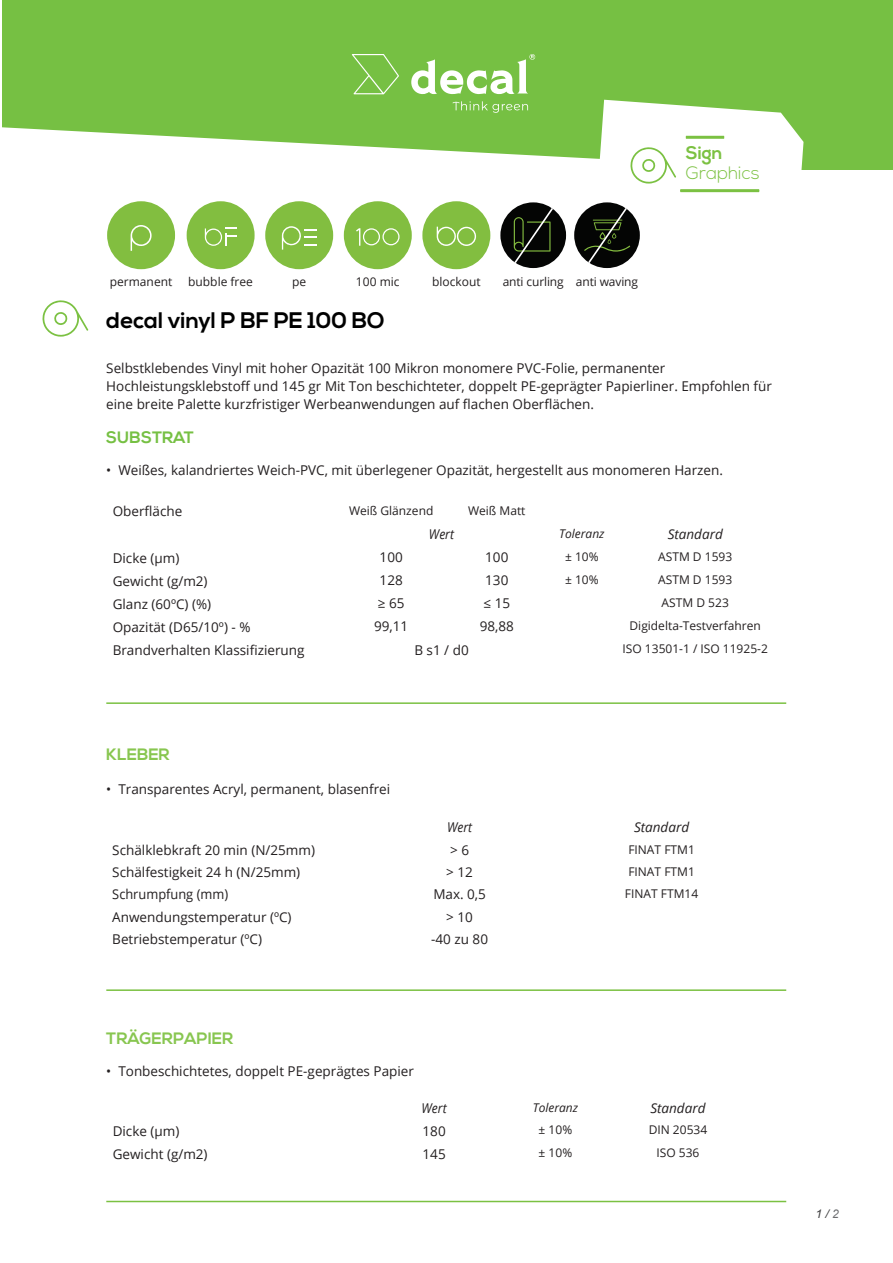
<style>
.page{position:relative;width:893px;height:1263px;background:#fff}
.page>*{position:absolute;margin:0;border:0;box-sizing:border-box;transform-origin:0 0}
.t1{font:700 22.5px "Nexa";color:#000}
.t2{font:300 18px "Nexa";color:#7cc142}
.t3{font:700 18px "Nexa";color:#7cc142}
.t4{font:700 16.5px "Nexa";color:#88c650}
.t5{font:700 16.5px "Nexa";color:#76c043}
.t6{font:13.5px/18px "Open Sans";color:#231f20}
.t7{font:italic 13.5px "Open Sans";color:#231f20}
.t8{font:13.5px "Open Sans";color:#231f20;scale:.95 1}
.t9{font:italic 13.5px "Open Sans";color:#231f20;scale:.9 1}
.t10{font:12px "Open Sans";color:#231f20}
.t11{font:italic 12px "Open Sans";color:#231f20}
.t12{font:italic 12px "Arial";color:#3e3e3f}
.s1{color:#6c6d70}
</style>
<div class="page">
<div style="left:3px;top:0;width:889px;height:169px;background:#76c043"></div>
<svg style="left:593px;top:100px;width:210px;height:169px"></svg>
<svg style="left:2px;top:127px;width:775px;height:70px;fill:#fff"></svg>
<svg style="left:686px;top:136px;width:38px;height:3px"></svg>
<svg style="left:630px;top:147px;width:129px;height:45px"></svg>
<svg style="left:452px;top:101px;width:76px;height:12px"></svg>
<svg style="left:352px;top:54px;width:47px;height:40px"></svg>
<svg style="left:411px;top:54px;width:124px;height:40px"></svg>
<hr style="left:106px;top:702px;width:680px;height:2px;background:#7bc142">
<hr style="left:106px;top:989px;width:680px;height:2px;background:#7bc142">
<hr style="left:106px;top:1201px;width:680px;height:1px;background:#7bc142">
<svg style="left:42px;top:300px;width:46px;height:37px"></svg>
<div style="left:107px;top:201px;width:68px;height:68px;background:#82be40;border-radius:50%"></div>
<svg style="left:131px;top:225px;width:21px;height:26px"></svg>
<div style="left:344px;top:201px;width:68px;height:68px;background:#82be40;border-radius:50%"></div>
<svg style="left:356px;top:228px;width:44px;height:18px"></svg>
<div style="left:422px;top:201px;width:68px;height:68px;background:#82be40;border-radius:50%"></div>
<svg style="left:437px;top:227px;width:39px;height:19px"></svg>
<div style="left:187px;top:201px;width:68px;height:68px;background:#82be40;border-radius:50%"></div>
<svg style="left:205px;top:228px;width:31px;height:18px"></svg>
<div style="left:265px;top:201px;width:68px;height:68px;background:#82be40;border-radius:50%"></div>
<svg style="left:282px;top:226px;width:35px;height:24px"></svg>
<div style="left:500px;top:202px;width:66px;height:66px;background:#040504;border-radius:50%"></div>
<svg style="left:513px;top:205px;width:42px;height:60px"></svg>
<div style="left:574px;top:202px;width:66px;height:66px;background:#040504;border-radius:50%"></div>
<svg style="left:584px;top:205px;width:46px;height:60px"></svg>
<p class="t10" style="left:110px;top:273px;width:64px">permanent</p>
<p class="t10" style="left:188px;top:273px;width:66px">bubble free</p>
<p class="t10" style="left:292px;top:273px;width:16px">pe</p>
<p class="t10" style="left:356px;top:273px;width:45px">100 mic</p>
<p class="t10" style="left:432px;top:273px;width:50px">blockout</p>
<p class="t10" style="left:503px;top:273px;width:137px">anti curling anti waving</p>
<h2 class="t3" style="left:686px;top:143px;width:38px">Sign</h2>
<h2 class="t2" style="left:686px;top:162px;width:75px">Graphics</h2>
<h1 class="t1" style="left:106px;top:307px;width:280px">decal vinyl P BF PE 100 BO</h1>
<p class="t6" style="left:106px;top:358px;width:667px">Selbstklebendes Vinyl mit hoher Opazität 100 Mikron monomere PVC-Folie, permanenter<br>Hochleistungsklebstoff und 145 gr Mit Ton beschichteter, doppelt PE-geprägter Papierliner. Empfohlen für eine breite Palette kurzfristiger Werbeanwendungen auf flachen Oberflächen.</p>
<p class="t5" style="left:106px;top:428px;width:89px">SUBSTRAT</p>
<p class="t6" style="left:106px;top:461px;width:618px">• Weißes, kalandriertes Weich-PVC, mit überlegener Opazität, hergestellt aus monomeren Harzen.</p>
<p class="t6" style="left:113px;top:502px;width:71px">Oberfläche</p>
<p class="t10" style="left:349px;top:502px;width:86px">Weiß Glänzend</p>
<p class="t10" style="left:468px;top:502px;width:59px">Weiß Matt</p>
<p class="t9" style="left:429px;top:525px;width:29px">Wert</p>
<p class="t11" style="left:559px;top:525px;width:47px">Toleranz</p>
<p class="t7" style="left:668px;top:525px;width:57px">Standard</p>
<p class="t6" style="left:113px;top:548px;width:68px">Dicke (µm)</p>
<p class="t6" style="left:380px;top:548px;width:25px">100</p>
<p class="t6" style="left:485px;top:548px;width:25px">100</p>
<p class="t10" style="left:565px;top:548px;width:35px">± 10%</p>
<p class="t10" style="left:658px;top:548px;width:76px">ASTM D 1593</p>
<p class="t6" style="left:113px;top:571px;width:96px">Gewicht (g/m2)</p>
<p class="t6" style="left:380px;top:571px;width:25px">128</p>
<p class="t6" style="left:485px;top:571px;width:25px">130</p>
<p class="t10" style="left:565px;top:571px;width:35px">± 10%</p>
<p class="t10" style="left:658px;top:571px;width:76px">ASTM D 1593</p>
<p class="t6" style="left:113px;top:594px;width:100px">Glanz (60ºC) (%)</p>
<p class="t6" style="left:378px;top:594px;width:28px">≥ 65</p>
<p class="t6" style="left:483px;top:594px;width:28px">≤ 15</p>
<p class="t10" style="left:662px;top:595px;width:69px">ASTM D 523</p>
<p class="t6" style="left:113px;top:618px;width:139px">Opazität (D65/10º) - %</p>
<p class="t6" style="left:374px;top:617px;width:36px">99,11</p>
<p class="t6" style="left:480px;top:617px;width:36px">98,88</p>
<p class="t10" style="left:630px;top:618px;width:133px">Digidelta-Testverfahren</p>
<p class="t6" style="left:113px;top:641px;width:193px">Brandverhalten Klassifizierung</p>
<p class="t6" style="left:414px;top:640px;width:56px">B s1 / d0</p>
<p class="t10" style="left:623px;top:641px;width:147px">ISO 13501-1 / ISO 11925-2</p>
<p class="t4" style="left:106px;top:744px;width:65px">KLEBER</p>
<p class="t6" style="left:106px;top:780px;width:285px">• Transparentes Acryl, permanent, blasenfrei</p>
<p class="t9" style="left:447px;top:818px;width:29px">Wert</p>
<p class="t7" style="left:634px;top:818px;width:57px">Standard</p>
<p class="t6" style="left:112px;top:840px;width:204px">Schälklebkraft 20 min (N/25mm)</p>
<p class="t6" style="left:450px;top:840px;width:20px">&gt; 6</p>
<p class="t10" style="left:628px;top:841px;width:68px">FINAT FTM1</p>
<p class="t6" style="left:112px;top:863px;width:190px">Schälfestigkeit 24 h (N/25mm)</p>
<p class="t6" style="left:446px;top:863px;width:28px">&gt; 12</p>
<p class="t10" style="left:628px;top:863px;width:68px">FINAT FTM1</p>
<p class="t8" style="left:112px;top:885px;width:123px">Schrumpfung (mm)</p>
<p class="t6" style="left:433px;top:885px;width:54px">Max. 0,5</p>
<p class="t10" style="left:625px;top:886px;width:75px">FINAT FTM14</p>
<p class="t6" style="left:112px;top:907px;width:181px">Anwendungstemperatur (ºC)</p>
<p class="t6" style="left:446px;top:907px;width:28px">&gt; 10</p>
<p class="t6" style="left:112px;top:930px;width:151px">Betriebstemperatur (ºC)</p>
<p class="t6" style="left:431px;top:930px;width:58px">-40 zu 80</p>
<p class="t4" style="left:106px;top:1029px;width:129px">TRÄGERPAPIER</p>
<p class="t6" style="left:106px;top:1062px;width:309px">• Tonbeschichtetes, doppelt PE-geprägtes Papier</p>
<p class="t9" style="left:422px;top:1099px;width:29px">Wert</p>
<p class="t11" style="left:533px;top:1099px;width:47px">Toleranz</p>
<p class="t7" style="left:650px;top:1099px;width:57px">Standard</p>
<p class="t6" style="left:113px;top:1121px;width:68px">Dicke (µm)</p>
<p class="t6" style="left:423px;top:1121px;width:25px">180</p>
<p class="t10" style="left:539px;top:1122px;width:35px">± 10%</p>
<p class="t10" style="left:649px;top:1122px;width:60px">DIN 20534</p>
<p class="t6" style="left:113px;top:1145px;width:96px">Gewicht (g/m2)</p>
<p class="t6" style="left:423px;top:1144px;width:25px">145</p>
<p class="t10" style="left:539px;top:1145px;width:35px">± 10%</p>
<p class="t10" style="left:656px;top:1145px;width:44px">ISO 536</p>
<p class="t12" style="left:816px;top:1206px;width:25px">1 / <span class="s1">2</span></p>
</div>
